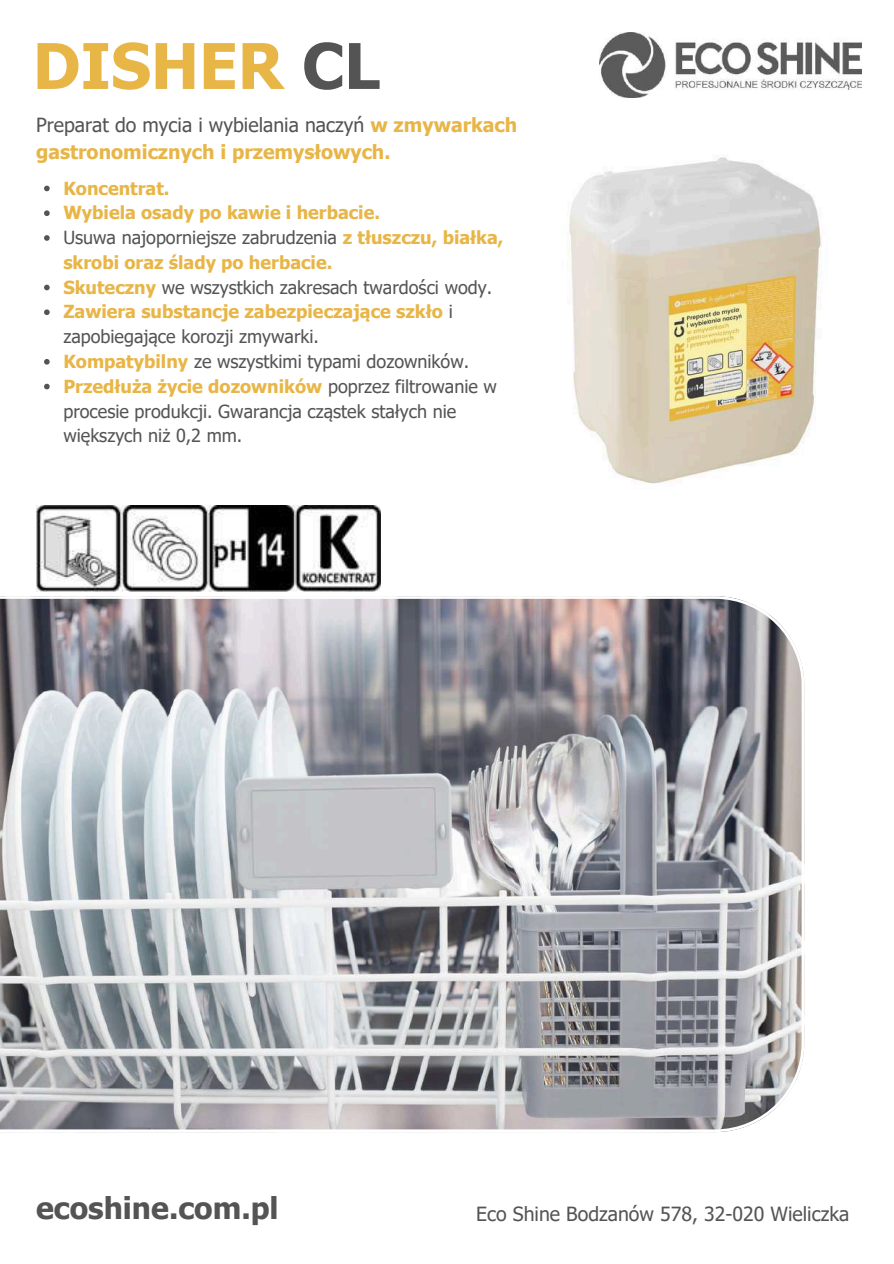
<style>
.page{position:relative;width:894px;height:1264px;background:#fff}
.page>*{position:absolute;margin:0;border:0;box-sizing:border-box;transform-origin:0 0}
.t1{font:700 63px "Tahoma";color:#e8b547}
.t2{font:700 30px "Tahoma";color:#545454}
.t3{font:700 19.5px/27px "Tahoma";color:#e8b547}
.t4{font:19.5px "Tahoma";color:#545454}
.t5{font:18px/24.8px "Tahoma";color:#545454}
.s1{color:#545454}
.s2{font-weight:400;color:#545454}
.s3{font-weight:700;color:#e8b547}
</style>
<div class="page">
<svg style="left:0;top:596px;width:804px;height:536px;background:#a9aaaf"></svg>
<img style="left:599px;top:32px;width:262px;height:65px">
<img style="left:569px;top:157px;width:252px;height:327px">
<img style="left:36px;top:505px;width:344px;height:87px">
<svg style="left:44px;top:186px;width:6px;height:5px"></svg>
<svg style="left:44px;top:210px;width:6px;height:6px"></svg>
<svg style="left:44px;top:235px;width:6px;height:6px"></svg>
<svg style="left:44px;top:285px;width:6px;height:5px"></svg>
<svg style="left:44px;top:309px;width:6px;height:6px"></svg>
<svg style="left:44px;top:359px;width:6px;height:5px"></svg>
<svg style="left:44px;top:384px;width:6px;height:5px"></svg>
<h1 class="t1" style="left:33px;top:26px;width:349px">DISHER <span class="s1">CL</span></h1>
<p class="t3" style="left:36px;top:110px;width:482px"><span class="s2">Preparat do mycia i wybielania naczyń</span> w zmywarkach gastronomicznych i przemysłowych.</p>
<p class="t5" style="left:63px;top:175px;width:441px"><span class="s3">Koncentrat.<br>Wybiela osady po kawie i herbacie.<br></span>Usuwa najoporniejsze zabrudzenia <span class="s3">z tłuszczu, białka, skrobi oraz ślady po herbacie.<br>Skuteczny</span> we wszystkich zakresach twardości wody.<br><span class="s3">Zawiera substancje zabezpieczające szkło</span> i zapobiegające korozji zmywarki.<br><span class="s3">Kompatybilny</span> ze wszystkimi typami dozowników.<br><span class="s3">Przedłuża życie dozowników</span> poprzez filtrowanie w procesie produkcji. Gwarancja cząstek stałych nie większych niż 0,2 mm.</p>
<h2 class="t2" style="left:36px;top:1189px;width:244px">ecoshine.com.pl</h2>
<p class="t4" style="left:476px;top:1200px;width:374px">Eco Shine Bodzanów 578, 32-020 Wieliczka</p>
</div>
